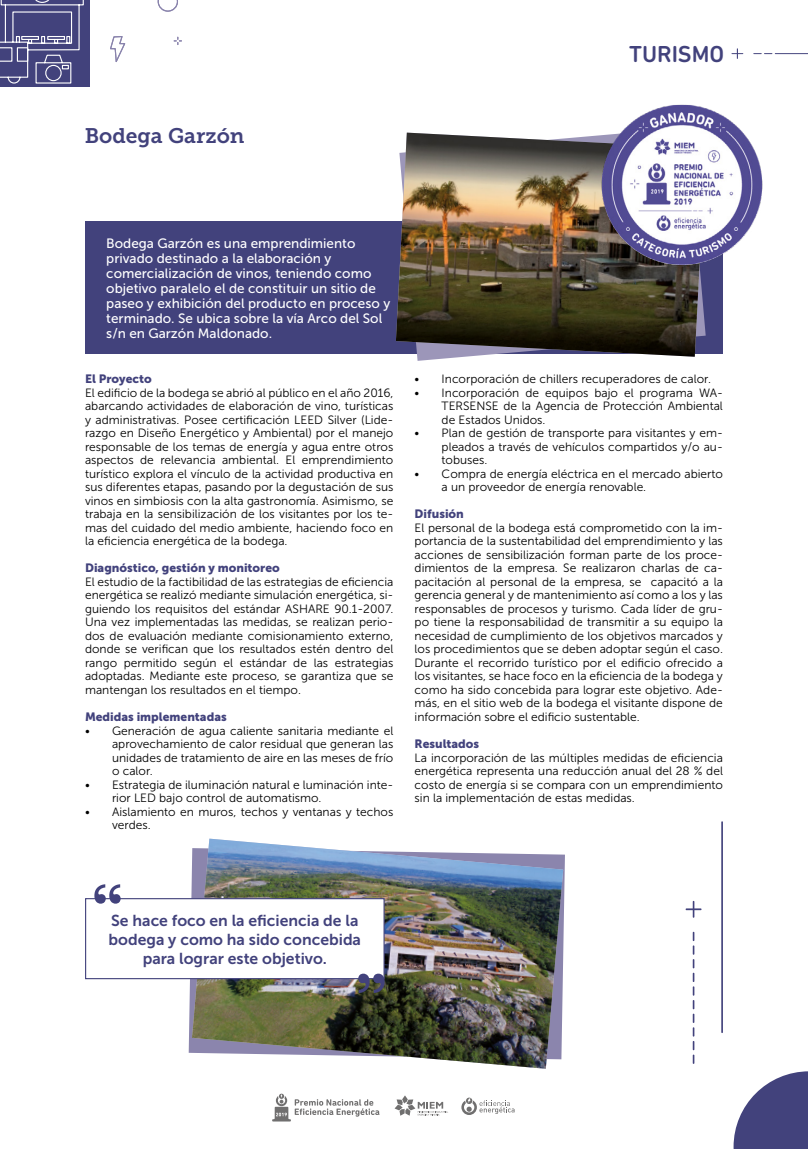
<style>
.page{position:relative;width:808px;height:1149px;background:#fff}
.page>*{position:absolute;margin:0;border:0;box-sizing:border-box;transform-origin:0 0}
.t1{font:500 23.55px "DIN Next Rounded LT Pro";color:#42427c}
.t2{font:21px "Museo Slab 700";color:#42427c}
.t3{font:15.75px/18.9px "Museo Sans 700";color:#42427c;text-align:center}
.t4{font:13.5px/15px "Museo Sans 500";color:#fff}
.t5{font:12px/13.5px "Museo Sans 300";color:#000;text-align:justify}
.t6{font:12px "Museo Sans 900";color:#42427c}
</style>
<div class="page">
<svg style="left:461px;top:1097px;width:53px;height:17px"></svg>
<svg style="left:395px;top:1095px;width:53px;height:20px"></svg>
<svg style="left:272px;top:1093px;width:107px;height:28px"></svg>
<div style="left:0;top:0;width:90px;height:86px;background:#42427c"></div>
<div style="left:85px;top:221px;width:638px;height:133px;background:#42427c"></div>
<img style="left:192px;top:838px;width:371px;height:230px">
<div style="left:85px;top:897px;width:300px;height:81px;background:#fff;border:1px solid #42427c"></div>
<svg style="left:686px;top:900px;width:15px;height:17px"></svg>
<svg style="left:693px;top:931px;width:1px;height:132px"></svg>
<hr style="left:721px;top:821px;width:2px;height:211px;background:#42427c">
<svg style="left:158px;top:0;width:20px;height:12px"></svg>
<svg style="left:110px;top:36px;width:16px;height:26px"></svg>
<svg style="left:174px;top:37px;width:7px;height:8px"></svg>
<img style="left:396px;top:133px;width:310px;height:223px">
<svg style="left:358px;top:973px;width:27px;height:19px"></svg>
<svg style="left:94px;top:884px;width:27px;height:19px"></svg>
<svg style="left:753px;top:53px;width:55px;height:1px"></svg>
<svg style="left:731px;top:48px;width:12px;height:11px"></svg>
<svg style="left:733px;top:1071px;width:75px;height:77px"></svg>
<svg style="left:0;top:0;width:84px;height:84px"></svg>
<img style="left:597px;top:104px;width:166px;height:164px">
<h2 class="t2" style="left:85px;top:124px;width:161px">Bodega Garzón</h2>
<h1 class="t1" style="left:629px;top:41px;width:97px">TURISMO</h1>
<p class="t4" style="left:106px;top:236px;width:285px">Bodega Garzón es una emprendimiento privado destinado a la elaboración y comercialización de vinos, teniendo como objetivo paralelo el de constituir un sitio de paseo y exhibición del producto en proceso y terminado. Se ubica sobre la vía Arco del Sol s/n en Garzón Maldonado.</p>
<p class="t6" style="left:85px;top:372px;width:68px">El Proyecto</p>
<p class="t5" style="left:85px;top:386px;width:310px">El edificio de la bodega se abrió al público en el año 2016, abarcando actividades de elaboración de vino, turísticas y administrativas. Posee certificación LEED Silver (Lide&shy;razgo en Diseño Energético y Ambiental) por el manejo responsable de los temas de energía y agua entre otros aspectos de relevancia ambiental. El emprendimiento turístico explora el vínculo de la actividad productiva en sus diferentes etapas, pasando por la degustación de sus vinos en simbiosis con la alta gastronomía. Asimismo, se trabaja en la sensibilización de los visitantes por los te&shy;mas del cuidado del medio ambiente, haciendo foco en la eficiencia energética de la bodega.</p>
<p class="t6" style="left:85px;top:561px;width:196px">Diagnóstico, gestión y monitoreo</p>
<p class="t5" style="left:85px;top:575px;width:310px">El estudio de la factibilidad de las estrategias de eficiencia energética se realizó mediante simulación energética, si&shy;guiendo los requisitos del estándar ASHARE 90.1-2007.<br>Una vez implementadas las medidas, se realizan perio&shy;dos de evaluación mediante comisionamiento externo, donde se verifican que los resultados estén dentro del rango permitido según el estándar de las estrategias adoptadas. Mediante este proceso, se garantiza que se mantengan los resultados en el tiempo.</p>
<p class="t6" style="left:85px;top:709px;width:143px">Medidas implementadas</p>
<p class="t5" style="left:112px;top:723px;width:283px;text-indent:-27px">• Generación de agua caliente sanitaria mediante el aprovechamiento de calor residual que generan las unidades de tratamiento de aire en las meses de frío o calor.</p>
<p class="t5" style="left:112px;top:777px;width:283px;text-indent:-27px">• Estrategia de iluminación natural e luminación inte&shy;rior LED bajo control de automatismo.</p>
<p class="t5" style="left:112px;top:804px;width:283px;text-indent:-27px">• Aislamiento en muros, techos y ventanas y techos verdes.</p>
<p class="t5" style="left:415px;top:372px;width:298px">• Incorporación de chillers recuperadores de calor.</p>
<p class="t5" style="left:442px;top:386px;width:283px;text-indent:-27px">• Incorporación de equipos bajo el programa WA-TERSENSE de la Agencia de Protección Ambiental de Estados Unidos.</p>
<p class="t5" style="left:442px;top:426px;width:283px;text-indent:-27px">• Plan de gestión de transporte para visitantes y em&shy;pleados a través de vehículos compartidos y/o au&shy;tobuses.</p>
<p class="t5" style="left:442px;top:467px;width:283px;text-indent:-27px">• Compra de energía eléctrica en el mercado abierto a un proveedor de energía renovable.</p>
<p class="t6" style="left:415px;top:507px;width:51px">Difusión</p>
<p class="t5" style="left:415px;top:521px;width:310px">El personal de la bodega está comprometido con la im&shy;portancia de la sustentabilidad del emprendimiento y las acciones de sensibilización forman parte de los proce&shy;dimientos de la empresa. Se realizaron charlas de ca&shy;pacitación al personal de la empresa, se capacitó a la gerencia general y de mantenimiento así como a los y las responsables de procesos y turismo. Cada líder de gru&shy;po tiene la responsabilidad de transmitir a su equipo la necesidad de cumplimiento de los objetivos marcados y los procedimientos que se deben adoptar según el caso.<br>Durante el recorrido turístico por el edificio ofrecido a los visitantes, se hace foco en la eficiencia de la bodega y como ha sido concebida para lograr este objetivo. Ade&shy;más, en el sitio web de la bodega el visitante dispone de información sobre el edificio sustentable.</p>
<p class="t6" style="left:415px;top:736px;width:66px">Resultados</p>
<p class="t5" style="left:415px;top:750px;width:310px">La incorporación de las múltiples medidas de eficiencia energética representa una reducción anual del 28 % del costo de energía si se compara con un emprendimiento sin la implementación de estas medidas.</p>
<h3 class="t3" style="left:109px;top:910px;width:254px">Se hace foco en la eficiencia de la bodega y como ha sido concebida para lograr este objetivo.</h3>
</div>
